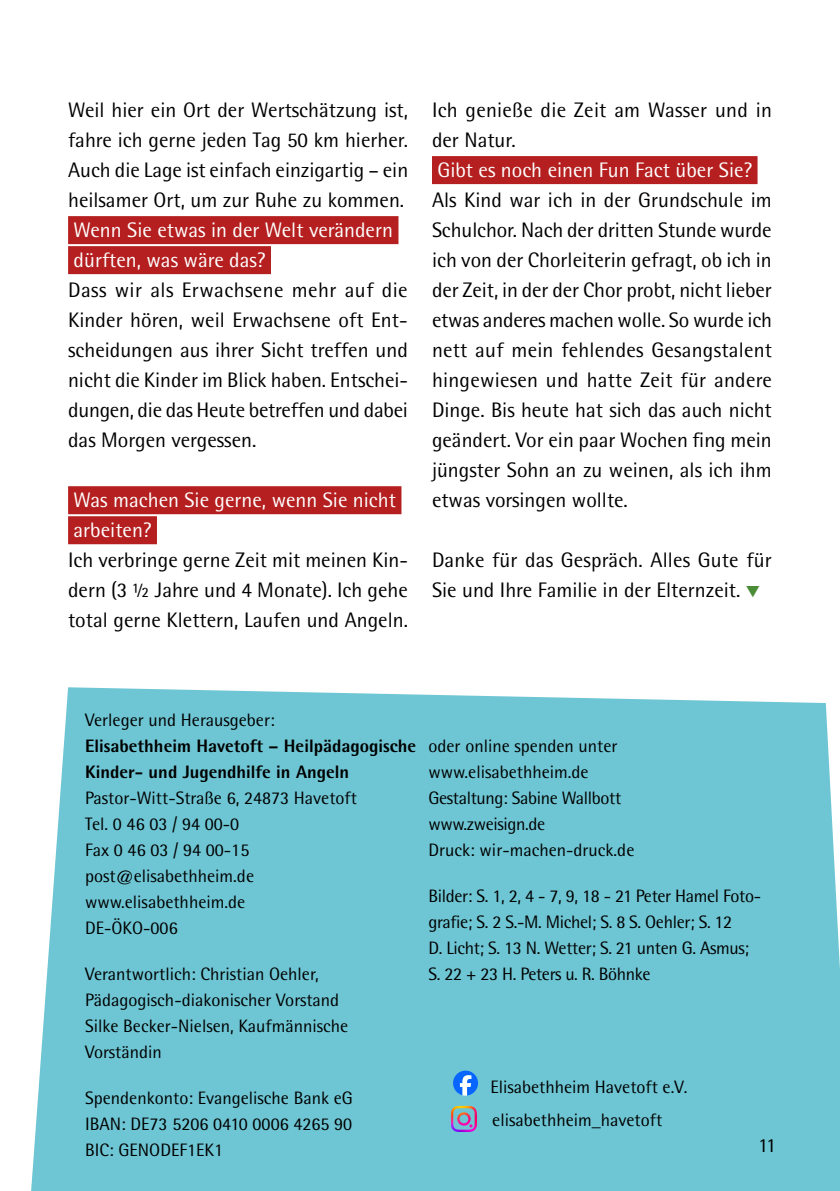
<style>
.page{position:relative;width:840px;height:1191px;background:#fff}
.page>*{position:absolute;margin:0;border:0;box-sizing:border-box;transform-origin:0 0}
.t1{font:21px/30px "Rotis Semi Sans Std";color:#000;text-align:justify}
.t2{font:21px/30px "Rotis Semi Sans Std";color:#fff}
.t3{font:20px "Rotis Semi Sans Std";color:#000}
.t4{font:18px/26px "Rotis Semi Sans Std";color:#000}
.t5{font:18px/26px "Rotis Semi Sans Std";letter-spacing:-.02em;color:#000}
.t6{font:800 18px/26px "Rotis Semi Sans Std";color:#000}
.s1{color:#4b8c36}
</style>
<div class="page">
<svg style="left:31px;top:687px;width:808px;height:504px;fill:#6ec6d4"></svg>
<svg style="left:453px;top:1070px;width:25px;height:25px"></svg>
<img style="left:451px;top:1105px;width:25px;height:27px">
<div style="left:68px;top:216px;width:330px;height:28px;background:#b51f1f"></div>
<div style="left:68px;top:246px;width:203px;height:28px;background:#b51f1f"></div>
<div style="left:68px;top:486px;width:333px;height:28px;background:#b51f1f"></div>
<div style="left:68px;top:516px;width:89px;height:28px;background:#b51f1f"></div>
<div style="left:432px;top:156px;width:325px;height:28px;background:#b51f1f"></div>
<p class="t1" style="left:68px;top:95px;width:341px">Weil hier ein Ort der Wertschätzung ist, fahre ich gerne jeden Tag 50 km hierher.<br>Auch die Lage ist einfach einzigartig – ein heilsamer Ort, um zur Ruhe zu kommen.</p>
<p class="t2" style="left:73px;top:215px;width:321px">Wenn Sie etwas in der Welt verändern dürften, was wäre das?</p>
<p class="t1" style="left:68px;top:275px;width:341px">Dass wir als Erwachsene mehr auf die Kinder hören, weil Erwachsene oft Ent&shy;scheidungen aus ihrer Sicht treffen und nicht die Kinder im Blick haben. Entschei&shy;dungen, die das Heute betreffen und dabei das Morgen vergessen.</p>
<p class="t2" style="left:73px;top:485px;width:324px">Was machen Sie gerne, wenn Sie nicht arbeiten?</p>
<p class="t1" style="left:68px;top:545px;width:341px">Ich verbringe gerne Zeit mit meinen Kin&shy;dern (3 ½ Jahre und 4 Monate). Ich gehe total gerne Klettern, Laufen und Angeln.</p>
<p class="t1" style="left:432px;top:95px;width:341px">Ich genieße die Zeit am Wasser und in der Natur.</p>
<p class="t2" style="left:437px;top:155px;width:316px">Gibt es noch einen Fun Fact über Sie?</p>
<p class="t1" style="left:432px;top:185px;width:341px">Als Kind war ich in der Grundschule im Schulchor. Nach der dritten Stunde wurde ich von der Chorleiterin gefragt, ob ich in der Zeit, in der der Chor probt, nicht lieber etwas anderes machen wolle. So wurde ich nett auf mein fehlendes Gesangstalent hingewiesen und hatte Zeit für andere Dinge. Bis heute hat sich das auch nicht geändert. Vor ein paar Wochen fing mein jüngster Sohn an zu weinen, als ich ihm etwas vorsingen wollte.</p>
<p class="t1" style="left:432px;top:545px;width:341px">Danke für das Gespräch. Alles Gute für<br>Sie und Ihre Familie in der Elternzeit. <span class="s1">▼</span></p>
<p class="t4" style="left:85px;top:706px;width:191px">Verleger und Herausgeber:</p>
<p class="t6" style="left:85px;top:732px;width:332px">Elisabethheim Havetoft – Heilpädagogische<br>Kinder- und Jugendhilfe in Angeln</p>
<p class="t4" style="left:85px;top:784px;width:273px">Pastor-Witt-Straße 6, 24873 Havetoft<br>Tel. 0 46 03 / 94 00-0<br>Fax 0 46 03 / 94 00-15 post@elisabethheim.de www.elisabethheim.de<br>DE-ÖKO-006</p>
<p class="t4" style="left:85px;top:960px;width:264px">Verantwortlich: Christian Oehler,<br>Pädagogisch-diakonischer Vorstand<br>Silke Becker-Nielsen, Kaufmännische<br>Vorständin</p>
<p class="t4" style="left:85px;top:1084px;width:269px;text-align:justify">Spendenkonto: Evangelische Bank eG IBAN: DE73 5206 0410 0006 4265 90<br>BIC: GENODEF1EK1</p>
<p class="t4" style="left:428px;top:732px;width:207px">oder online spenden unter www.elisabethheim.de<br>Gestaltung: Sabine Wallbott www.zweisign.de<br>Druck: wir-machen-druck.de</p>
<p class="t5" style="left:428px;top:882px;width:334px">Bilder: S. 1, 2, 4 - 7, 9, 18 - 21 Peter Hamel Foto&shy;grafie; S. 2 S.-M. Michel; S. 8 S. Oehler; S. 12<br>D. Licht; S. 13 N. Wetter; S. 21 unten G. Asmus; S. 22 + 23 H. Peters u. R. Böhnke</p>
<p class="t4" style="left:490px;top:1073px;width:198px">Elisabethheim Havetoft e.V.</p>
<p class="t4" style="left:492px;top:1106px;width:171px">elisabethheim_havetoft</p>
<p class="t3" style="left:757px;top:1133px;width:20px">11</p>
</div>
